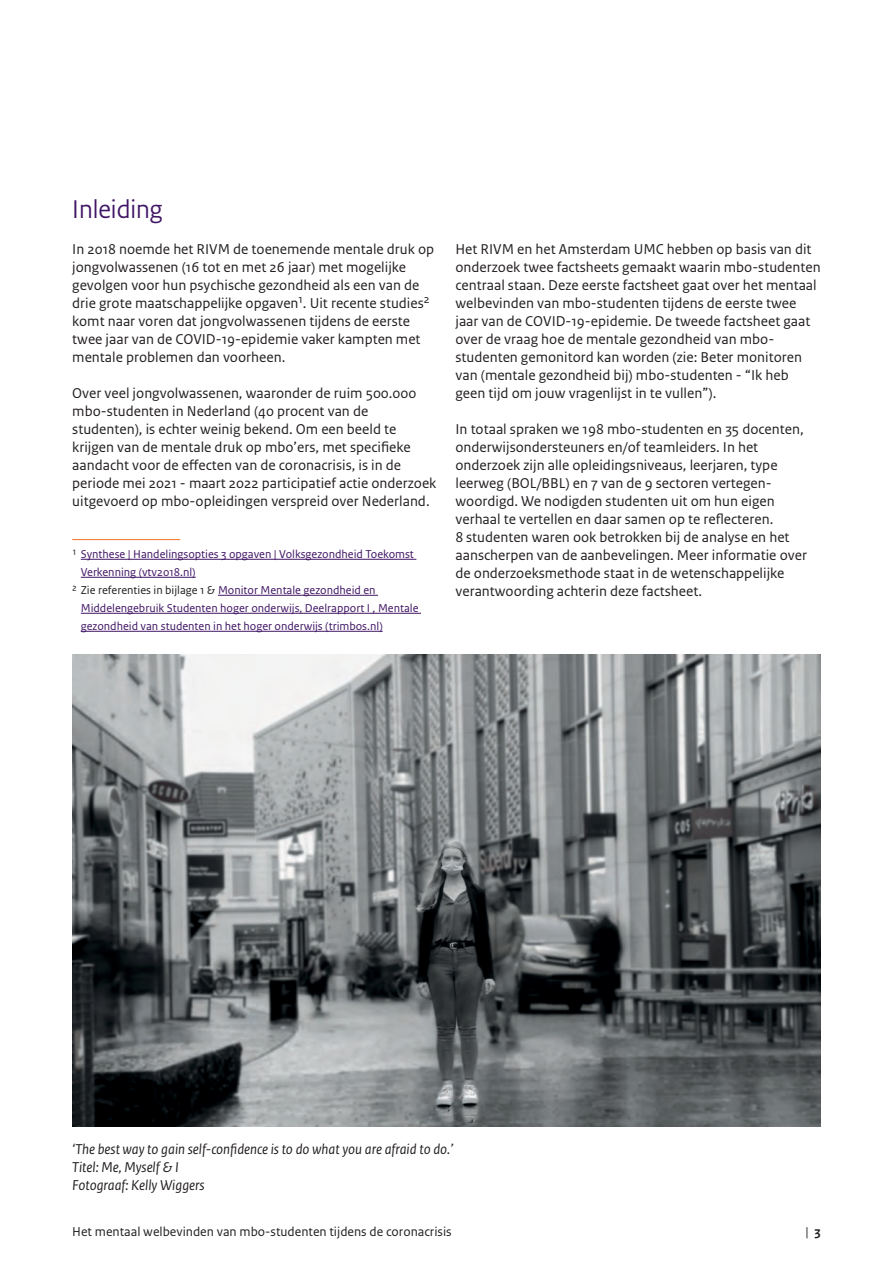
<style>
.page{position:relative;width:893px;height:1263px;background:#fff}
.page>*{position:absolute;margin:0;border:0;box-sizing:border-box;transform-origin:0 0}
._04_RIVM_Kop{font:27px "Rijksoverheid Sans Heading";color:#401564}
._10_RIVM_Broodtekst{font:15px/18px "Rijksoverheid Sans Text";color:#231f20}
._14_RIVM_Fotobijschr{font:italic 15px "Rijksoverheid Sans Text";color:#231f20}
.t1{font:13.5px "Rijksoverheid Sans Text";color:#231f20}
._15_RIVM_Voetnoot{font:12px/18px "Rijksoverheid Sans Text";color:#401564}
.s1{color:#231f20}
.s2{font-weight:700}
</style>
<div class="page">
<hr style="left:72px;top:539px;width:108px;height:1px;background:#f37421">
<hr style="left:81px;top:559px;width:335px;height:1px;background:#401564">
<hr style="left:81px;top:577px;width:115px;height:1px;background:#401564">
<hr style="left:218px;top:595px;width:160px;height:1px;background:#401564">
<hr style="left:81px;top:613px;width:340px;height:1px;background:#401564">
<hr style="left:81px;top:631px;width:302px;height:1px;background:#401564">
<img style="left:72px;top:655px;width:749px;height:472px">
<p class="_04_RIVM_Kop" style="left:72px;top:193px;width:92px">Inleiding</p>
<p class="_10_RIVM_Broodtekst" style="left:72px;top:240px;width:363px">In 2018 noemde het RIVM de toenemende mentale druk op jongvolwassenen (16 tot en met 26 jaar) met mogelijke gevolgen voor hun psychische gezondheid als een van de drie grote maatschappelijke opgaven<sup>1</sup>. Uit recente studies<sup>2 </sup>komt naar voren dat jongvolwassenen tijdens de eerste twee jaar van de COVID-19-epidemie vaker kampten met mentale problemen dan voorheen.</p>
<p class="_10_RIVM_Broodtekst" style="left:72px;top:384px;width:366px">Over veel jongvolwassenen, waaronder de ruim 500.000 mbo-studenten in Nederland (40 procent van de studenten), is echter weinig bekend. Om een beeld te krijgen van de mentale druk op mbo’ers, met specifieke aandacht voor de effecten van de coronacrisis, is in de periode mei 2021 - maart 2022 participatief actie onderzoek uitgevoerd op mbo-opleidingen verspreid over Nederland.</p>
<p class="_15_RIVM_Voetnoot" style="left:81px;top:545px;width:335px;text-indent:-9px"><span class="s1">1</span> Synthese | Handelingsopties 3 opgaven | Volksgezondheid Toekomst<br>Verkenning (vtv2018.nl)</p>
<p class="_15_RIVM_Voetnoot" style="left:81px;top:581px;width:339px;text-indent:-9px"><span class="s1">2 Zie referenties in bijlage 1 &amp;</span> Monitor Mentale gezondheid en<br>Middelengebruik Studenten hoger onderwijs, Deelrapport I , Mentale gezondheid van studenten in het hoger onderwijs (trimbos.nl)</p>
<p class="_10_RIVM_Broodtekst" style="left:455px;top:240px;width:367px">Het RIVM en het Amsterdam UMC hebben op basis van dit onderzoek twee factsheets gemaakt waarin mbo-studenten centraal staan. Deze eerste factsheet gaat over het mentaal welbevinden van mbo-studenten tijdens de eerste twee jaar van de COVID-19-epidemie. De tweede factsheet gaat over de vraag hoe de mentale gezondheid van mbo&shy;studenten gemonitord kan worden (zie: Beter monitoren van (mentale gezondheid bij) mbo-studenten - “Ik heb geen tijd om jouw vragenlijst in te vullen”).</p>
<p class="_10_RIVM_Broodtekst" style="left:455px;top:420px;width:353px">In totaal spraken we 198 mbo-studenten en 35 docenten, onderwijsondersteuners en/of teamleiders. In het onderzoek zijn alle opleidingsniveaus, leerjaren, type leerweg (BOL/BBL) en 7 van de 9 sectoren vertegen&shy;woordigd. We nodigden studenten uit om hun eigen verhaal te vertellen en daar samen op te reflecteren.<br>8 studenten waren ook betrokken bij de analyse en het aanscherpen van de aanbevelingen. Meer informatie over de onderzoeksmethode staat in de wetenschappelijke verantwoording achterin deze factsheet.</p>
<p class="_14_RIVM_Fotobijschr" style="left:72px;top:1141px;width:383px">‘The best way to gain self-confidence is to do what you are afraid to do.’</p>
<p class="_14_RIVM_Fotobijschr" style="left:72px;top:1159px;width:108px">Titel: Me, Myself &amp; I</p>
<p class="_14_RIVM_Fotobijschr" style="left:72px;top:1177px;width:134px">Fotograaf: Kelly Wiggers</p>
<p class="t1" style="left:72px;top:1223px;width:381px">Het mentaal welbevinden van mbo-studenten tijdens de coronacrisis</p>
<p class="t1" style="left:806px;top:1223px;width:17px">| <span class="s2">3</span></p>
</div>
